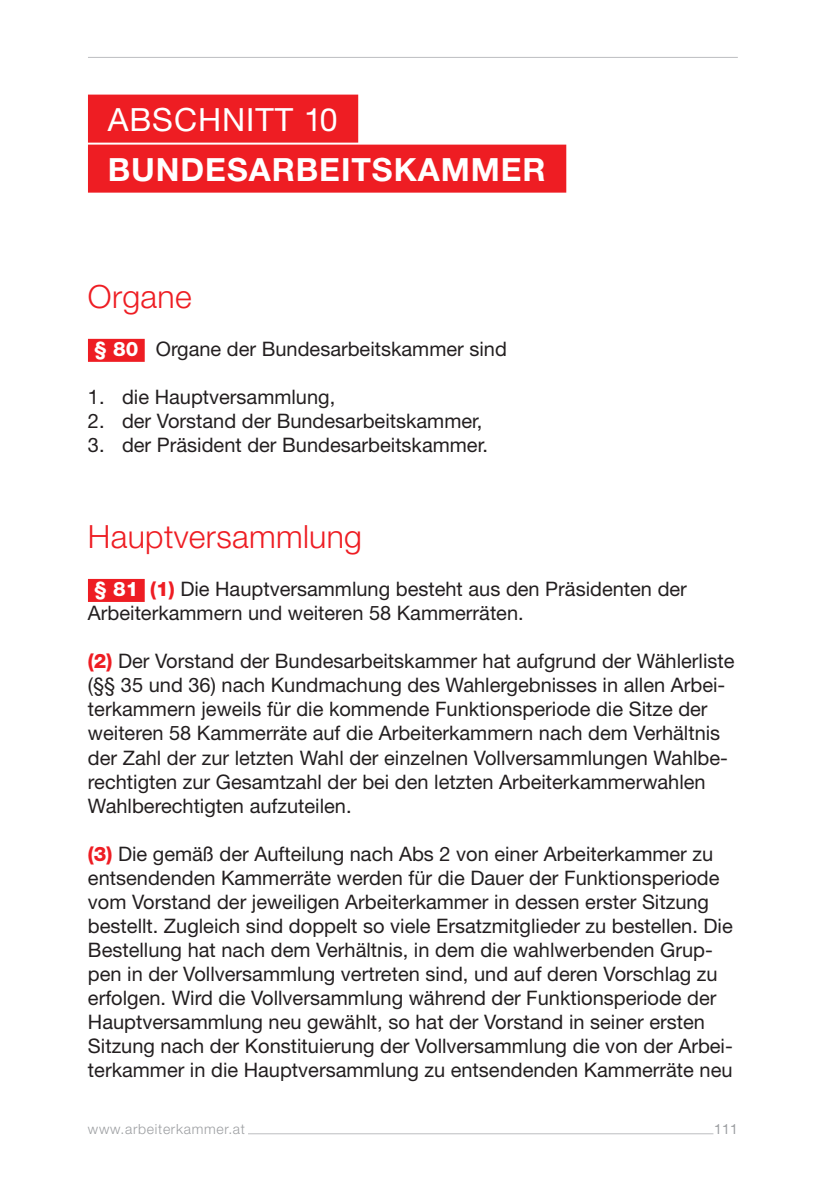
<style>
.page{position:relative;width:840px;height:1191px;background:#fff}
.page>*{position:absolute;margin:0;border:0;box-sizing:border-box;transform-origin:0 0}
.headline{font:300 32px "Helvetica Neue LT Std";letter-spacing:.01em;color:#ee1d23}
.headline-2{font:700 32px "Helvetica Neue LT Std";letter-spacing:.03em;color:#fff}
.headline-3{font:32px "Helvetica Neue LT Std";letter-spacing:.03em;color:#fff}
.aufzählung{font:20px/24px "Helvetica Neue LT Std";color:#231f20}
.t1{font:300 14px "Helvetica Neue LT Std";letter-spacing:.05em;color:#9d9fa2}
.t2{font:14px "Helvetica Neue LT Std";color:#9d9fa2}
.s1{font-weight:800;color:#fff}
.s2{font-weight:800;color:#ee1d23}
</style>
<div class="page">
<hr style="left:248px;top:1133px;width:465px;height:1px;background:#bcbdc0">
<hr style="left:88px;top:57px;width:649px;height:1px;background:#bcbdc0">
<div style="left:88px;top:95px;width:270px;height:48px;background:#ee1d23"></div>
<div style="left:88px;top:145px;width:478px;height:48px;background:#ee1d23"></div>
<div style="left:88px;top:339px;width:57px;height:23px;background:#ee1d23"></div>
<div style="left:88px;top:579px;width:57px;height:23px;background:#ee1d23"></div>
<p class="headline-3" style="left:108px;top:100px;width:231px">ABSCHNITT 10</p>
<p class="headline-2" style="left:108px;top:149px;width:439px">BUNDESARBEITSKAMMER</p>
<p class="headline" style="left:88px;top:277px;width:105px">Organe</p>
<p class="aufzählung" style="left:94px;top:337px;width:414px"><span class="s1">§ 80</span> Organe der Bundesarbeitskammer sind</p>
<p class="aufzählung" style="left:88px;top:385px;width:249px">1. die Hauptversammlung,</p>
<p class="aufzählung" style="left:88px;top:409px;width:396px">2. der Vorstand der Bundesarbeitskammer,</p>
<p class="aufzählung" style="left:88px;top:433px;width:401px">3. der Präsident der Bundesarbeitskammer.</p>
<p class="headline" style="left:88px;top:517px;width:275px">Hauptversammlung</p>
<p class="aufzählung" style="left:88px;top:577px;width:600px;text-indent:6px"><span class="s1">§ 81</span> <span class="s2">(1)</span> Die Hauptversammlung besteht aus den Präsidenten der<br>Arbeiterkammern und weiteren 58 Kammerräten.</p>
<p class="aufzählung" style="left:88px;top:649px;width:647px"><span class="s2">(2)</span> Der Vorstand der Bundesarbeitskammer hat aufgrund der Wählerliste (§§ 35 und 36) nach Kundmachung des Wahlergebnisses in allen Arbei‑ terkammern jeweils für die kommende Funktionsperiode die Sitze der weiteren 58 Kammerräte auf die Arbeiterkammern nach dem Verhältnis</p>
<p class="aufzählung" style="left:88px;top:745px;width:641px">der Zahl der zur letzten Wahl der einzelnen Vollversammlungen Wahlbe‑ rechtigten zur Gesamtzahl der bei den letzten Arbeiterkammerwahlen</p>
<p class="aufzählung" style="left:88px;top:793px;width:265px">Wahlberechtigten aufzuteilen.</p>
<p class="aufzählung" style="left:88px;top:841px;width:626px"><span class="s2">(3)</span> Die gemäß der Aufteilung nach Abs 2 von einer Arbeiterkammer zu</p>
<p class="aufzählung" style="left:88px;top:865px;width:632px">entsendenden Kammerräte werden für die Dauer der Funktionsperiode</p>
<p class="aufzählung" style="left:88px;top:889px;width:622px">vom Vorstand der jeweiligen Arbeiterkammer in dessen erster Sitzung</p>
<p class="aufzählung" style="left:88px;top:913px;width:646px">bestellt. Zugleich sind doppelt so viele Ersatzmitglieder zu bestellen. Die</p>
<p class="aufzählung" style="left:88px;top:937px;width:646px">Bestellung hat nach dem Verhältnis, in dem die wahlwerbenden Grup‑ pen in der Vollversammlung vertreten sind, und auf deren Vorschlag zu erfolgen. Wird die Vollversammlung während der Funktionsperiode der Hauptversammlung neu gewählt, so hat der Vorstand in seiner ersten Sitzung nach der Konstituierung der Vollversammlung die von der Arbei‑ terkammer in die Hauptversammlung zu entsendenden Kammerräte neu</p>
<p class="t1" style="left:88px;top:1120px;width:158px">www.arbeiterkammer.at</p>
<p class="t2" style="left:713px;top:1120px;width:25px">111</p>
</div>
